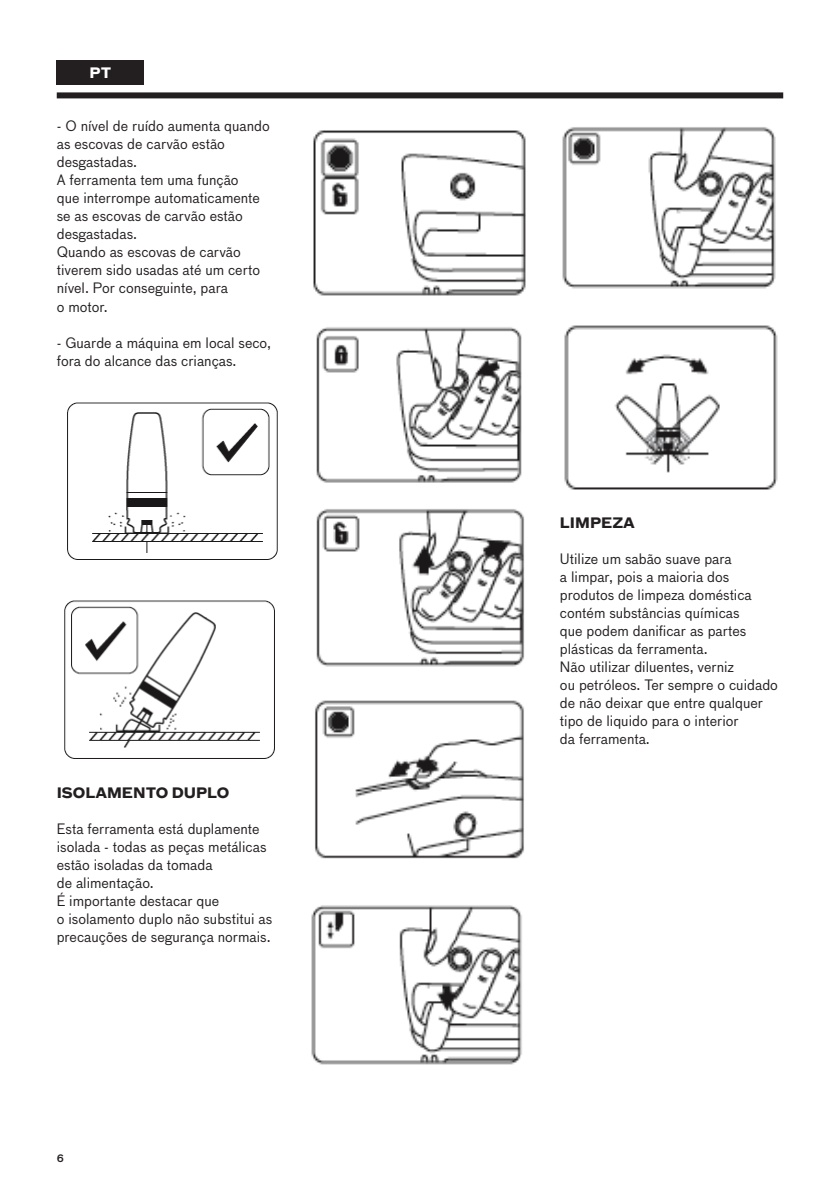
<style>
.page{position:relative;width:840px;height:1191px;background:#fff}
.page>*{position:absolute;margin:0;border:0;box-sizing:border-box;transform-origin:0 0}
.t1{font:14px/18px "Bau LF";color:#231f20}
.t2{font:700 14px "Bau LF";color:#231f20}
.t3{font:700 14px "Bau LF";color:#fff}
.t4{font:500 10px "Bau LF";color:#231f20}
</style>
<div class="page">
<div style="left:57px;top:92px;width:725px;height:6px;background:#231f20"></div>
<div style="left:57px;top:61px;width:87px;height:24px;background:#231f20"></div>
<img style="left:67px;top:402px;width:211px;height:158px">
<img style="left:64px;top:600px;width:211px;height:159px">
<img style="left:313px;top:130px;width:213px;height:166px">
<img style="left:316px;top:327px;width:206px;height:156px">
<img style="left:316px;top:509px;width:209px;height:158px">
<img style="left:315px;top:700px;width:209px;height:159px">
<img style="left:311px;top:905px;width:211px;height:160px">
<img style="left:562px;top:127px;width:214px;height:162px">
<img style="left:564px;top:325px;width:214px;height:165px">
<p class="t3" style="left:89px;top:63px;width:23px">PT</p>
<p class="t1" style="left:57px;top:117px;width:214px">- O nível de ruído aumenta quando as escovas de carvão estão desgastadas.</p>
<p class="t1" style="left:57px;top:171px;width:204px">A ferramenta tem uma função que interrompe automaticamente se as escovas de carvão estão desgastadas.</p>
<p class="t1" style="left:57px;top:243px;width:205px">Quando as escovas de carvão tiverem sido usadas até um certo nível. Por conseguinte, para</p>
<p class="t1" style="left:57px;top:297px;width:53px">o motor.</p>
<p class="t1" style="left:57px;top:333px;width:216px">- Guarde a máquina em local seco, fora do alcance das crianças.</p>
<p class="t2" style="left:57px;top:782px;width:174px">ISOLAMENTO DUPLO</p>
<p class="t1" style="left:57px;top:819px;width:211px">Esta ferramenta está duplamente isolada - todas as peças metálicas estão isoladas da tomada</p>
<p class="t1" style="left:57px;top:873px;width:99px">de alimentação.</p>
<p class="t1" style="left:57px;top:891px;width:164px">É importante destacar que</p>
<p class="t1" style="left:57px;top:909px;width:217px">o isolamento duplo não substitui as precauções de segurança normais.</p>
<p class="t4" style="left:57px;top:1151px;width:9px">6</p>
<p class="t2" style="left:559px;top:512px;width:76px">LIMPEZA</p>
<p class="t1" style="left:559px;top:549px;width:173px">Utilize um sabão suave para</p>
<p class="t1" style="left:559px;top:567px;width:193px">a limpar, pois a maioria dos produtos de limpeza doméstica contém substâncias químicas</p>
<p class="t1" style="left:559px;top:621px;width:188px">que podem danificar as partes plásticas da ferramenta.</p>
<p class="t1" style="left:559px;top:657px;width:175px">Não utilizar diluentes, verniz</p>
<p class="t1" style="left:559px;top:675px;width:219px">ou petróleos. Ter sempre o cuidado de não deixar que entre qualquer tipo de liquido para o interior</p>
<p class="t1" style="left:559px;top:729px;width:91px">da ferramenta.</p>
</div>
